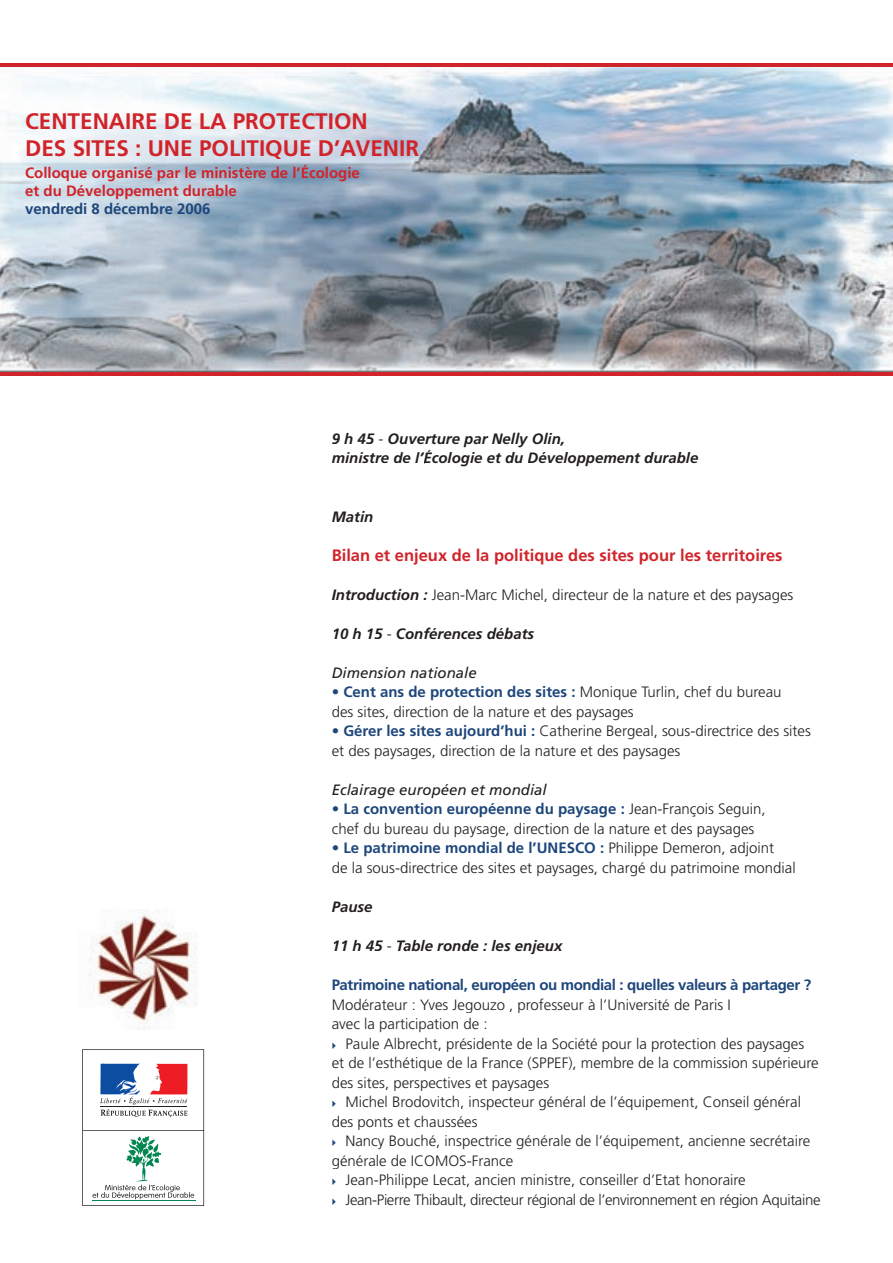
<style>
.page{position:relative;width:893px;height:1263px;background:#fff}
.page>*{position:absolute;margin:0;border:0;box-sizing:border-box;transform-origin:0 0}
.t1{font:700 22.5px/27px "Frutiger";color:#d1232a}
.t2{font:700 16.5px "Frutiger";color:#d1232a}
.t3{font:300 15px/19.5px "Frutiger";color:#231f20}
.t4{font:italic 700 15px/19.5px "Frutiger";color:#231f20}
.t5{font:300 15px "Frutiger";letter-spacing:-.025em;color:#231f20}
.t6{font:700 15px/18px "Frutiger";color:#d1232a}
.t7{font:700 15px "Frutiger";letter-spacing:-.025em;color:#1d467b}
.t8{font:italic 15px "Frutiger";color:#231f20}
.t9{font:700 15px "Frutiger";color:#1d467b}
.s1{font-weight:300;font-style:normal}
.s2{font-weight:700;font-style:italic}
.s3{color:#1d467b}
.s4{font-weight:700;color:#1d467b}
</style>
<div class="page">
<svg style="left:403px;top:943px;width:3px;height:8px"></svg>
<img style="left:0;top:67px;width:893px;height:305px">
<svg style="left:82px;top:1049px;width:122px;height:157px"></svg>
<img style="left:89px;top:909px;width:108px;height:120px">
<hr style="left:0;top:64px;width:893px;height:3px;background:#d1232a">
<hr style="left:0;top:372px;width:893px;height:3px;background:#d1232a">
<h1 class="t1" style="left:25px;top:108px;width:396px">CENTENAIRE DE LA PROTECTION<br>DES SITES : UNE POLITIQUE D’AVENIR</h1>
<p class="t6" style="left:25px;top:164px;width:336px">Colloque organisé par le ministère de l’Écologie et du Développement durable</p>
<p class="t9" style="left:25px;top:200px;width:187px">vendredi 8 décembre 2006</p>
<p class="t4" style="left:332px;top:429px;width:368px">9 h 45 <span class="s1">-</span> Ouverture par Nelly Olin,<br>ministre de l’Écologie et du Développement durable</p>
<p class="t4" style="left:332px;top:507px;width:43px">Matin</p>
<p class="t2" style="left:332px;top:545px;width:452px">Bilan et enjeux de la politique des sites pour les territoires</p>
<p class="t3" style="left:332px;top:585px;width:463px"><span class="s2">Introduction :</span> Jean-Marc Michel, directeur de la nature et des paysages</p>
<p class="t4" style="left:332px;top:624px;width:204px">10 h 15 <span class="s1">-</span> Conférences débats</p>
<p class="t8" style="left:332px;top:664px;width:147px">Dimension nationale</p>
<p class="t3" style="left:332px;top:683px;width:451px"><span class="s3">•</span> <span class="s4">Cent ans de protection des sites :</span> Monique Turlin, chef du bureau des sites, direction de la nature et des paysages</p>
<p class="t3" style="left:332px;top:722px;width:481px"><span class="s3">•</span> <span class="s4">Gérer les sites aujourd’hui :</span> Catherine Bergeal, sous-directrice des sites et des paysages, direction de la nature et des paysages</p>
<p class="t8" style="left:332px;top:781px;width:217px">Eclairage européen et mondial</p>
<p class="t3" style="left:332px;top:800px;width:435px"><span class="s3">•</span> <span class="s4">La convention européenne du paysage :</span> Jean-François Seguin, chef du bureau du paysage, direction de la nature et des paysages</p>
<p class="t3" style="left:332px;top:839px;width:465px"><span class="s3">•</span> <span class="s4">Le patrimoine mondial de l’UNESCO :</span> Philippe Demeron, adjoint<br>de la sous-directrice des sites et paysages, chargé du patrimoine mondial</p>
<p class="t4" style="left:332px;top:897px;width:42px">Pause</p>
<p class="t4" style="left:332px;top:936px;width:232px">11 h 45 <span class="s1">-</span> Table ronde : les enjeux</p>
<p class="t7" style="left:332px;top:976px;width:481px">Patrimoine national, européen ou mondial : quelles valeurs à partager ?</p>
<p class="t3" style="left:332px;top:995px;width:400px">Modérateur : Yves Jegouzo , professeur à l’Université de Paris I avec la participation de :</p>
<p class="t3" style="left:332px;top:1034px;width:489px;text-indent:14px">Paule Albrecht, présidente de la Société pour la protection des paysages et de l’esthétique de la France (SPPEF), membre de la commission supérieure des sites, perspectives et paysages</p>
<p class="t3" style="left:332px;top:1092px;width:471px;text-indent:14px">Michel Brodovitch, inspecteur général de l’équipement, Conseil général des ponts et chaussées</p>
<p class="t3" style="left:345px;top:1131px;width:466px">Nancy Bouché, inspectrice générale de l’équipement, ancienne secrétaire</p>
<p class="t3" style="left:332px;top:1151px;width:183px">générale de ICOMOS-France</p>
<p class="t3" style="left:345px;top:1170px;width:402px">Jean-Philippe Lecat, ancien ministre, conseiller d’Etat honoraire</p>
<p class="t5" style="left:345px;top:1191px;width:477px">Jean-Pierre Thibault, directeur régional de l’environnement en région Aquitaine</p>
</div>
